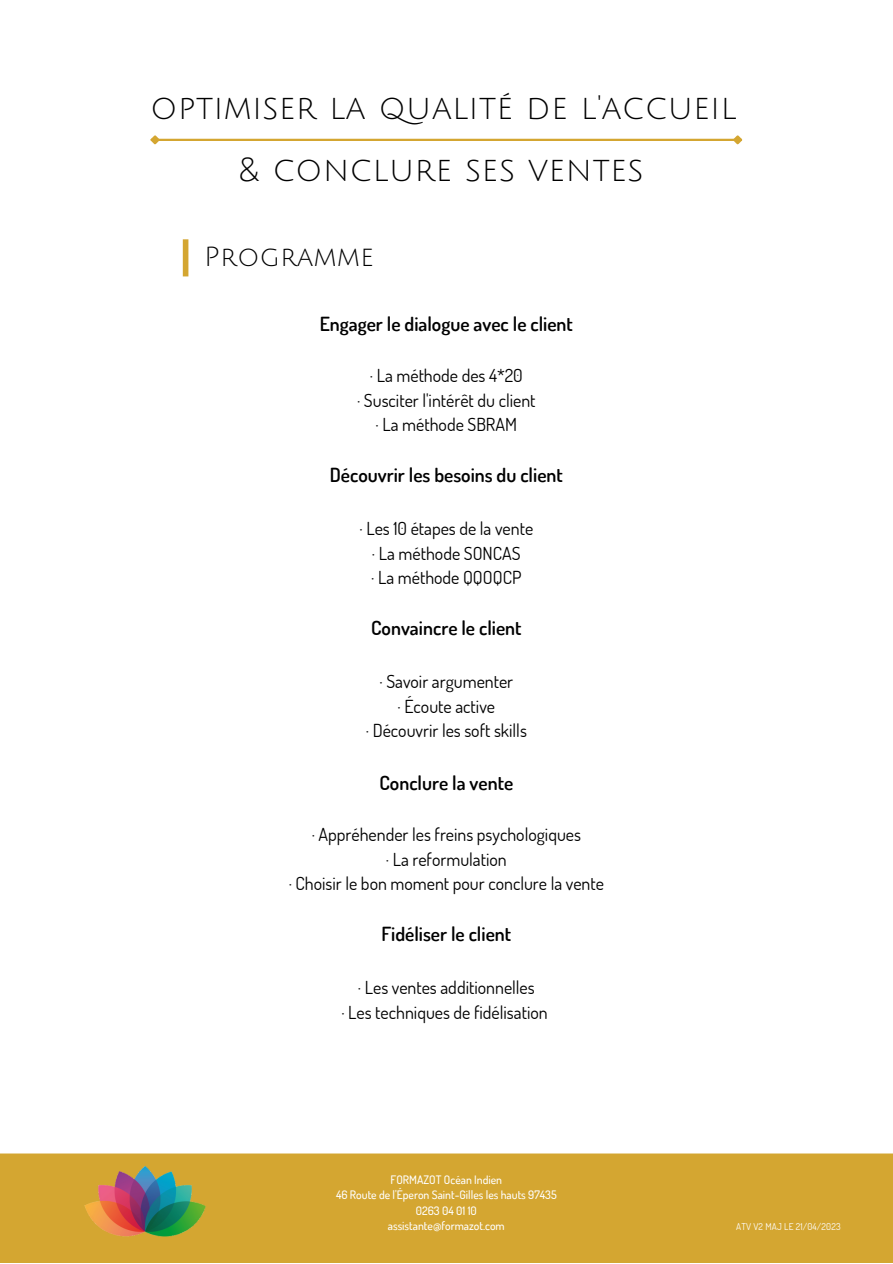
<style>
.page{position:relative;width:893px;height:1264px;background:#fff}
.page>*{position:absolute;margin:0;border:0;box-sizing:border-box;transform-origin:0 0}
.t1{font:33px "Julius Sans One";letter-spacing:.02em;color:#000}
.t2{font:27px "Julius Sans One";letter-spacing:.02em;color:#000}
.t3{font:600 19.5px "Dosis";color:#000}
.t4{font:18px "Dosis";color:#000}
.t5{font:500 11.7px "Dosis";color:#fff}
.t6{font:9.45px "Dosis";letter-spacing:.02em;color:#fff}
</style>
<div class="page">
<div style="left:183px;top:239px;width:5px;height:37px;background:#d4a631"></div>
<hr style="left:158px;top:139px;width:576px;height:2px;background:#d4a631">
<svg style="left:150px;top:135px;width:12px;height:10px"></svg>
<svg style="left:731px;top:135px;width:12px;height:10px"></svg>
<div style="left:0;top:1153px;width:892px;height:109px;background:#d4a631"></div>
<img style="left:84px;top:1166px;width:122px;height:71px">
<p class="t1" style="left:150px;top:91px;width:587px">optimiser la qualité de l'accueil</p>
<p class="t1" style="left:238px;top:152px;width:407px">&amp; conclure ses ventes</p>
<p class="t2" style="left:204px;top:242px;width:171px">Programme</p>
<p class="t3" style="left:319px;top:311px;width:255px">Engager le dialogue avec le client</p>
<p class="t4" style="left:370px;top:363px;width:154px">· La méthode des 4*20</p>
<p class="t4" style="left:357px;top:388px;width:180px">· Susciter l'intérêt du client</p>
<p class="t4" style="left:375px;top:413px;width:143px">· La méthode SBRAM</p>
<p class="t3" style="left:330px;top:462px;width:235px">Découvrir les besoins du client</p>
<p class="t4" style="left:359px;top:516px;width:175px">· Les 10 étapes de la vente</p>
<p class="t4" style="left:372px;top:541px;width:150px">· La méthode SONCAS</p>
<p class="t4" style="left:371px;top:566px;width:152px">· La méthode QQOQCP</p>
<p class="t3" style="left:371px;top:615px;width:152px">Convaincre le client</p>
<p class="t4" style="left:379px;top:669px;width:135px">· Savoir argumenter</p>
<p class="t4" style="left:397px;top:694px;width:99px">· Écoute active</p>
<p class="t4" style="left:366px;top:719px;width:162px">· Découvrir les soft skills</p>
<p class="t3" style="left:379px;top:770px;width:135px">Conclure la vente</p>
<p class="t4" style="left:311px;top:822px;width:271px">· Appréhender les freins psychologiques</p>
<p class="t4" style="left:386px;top:847px;width:122px">· La reformulation</p>
<p class="t4" style="left:289px;top:871px;width:317px">· Choisir le bon moment pour conclure la vente</p>
<p class="t3" style="left:381px;top:920px;width:131px">Fidéliser le client</p>
<p class="t4" style="left:358px;top:975px;width:178px">· Les ventes additionnelles</p>
<p class="t4" style="left:341px;top:1000px;width:208px">· Les techniques de fidélisation</p>
<p class="t5" style="left:390px;top:1171px;width:113px">FORMAZOT Océan Indien</p>
<p class="t5" style="left:336px;top:1187px;width:222px">46 Route de l'Éperon Saint-Gilles les hauts 97435</p>
<p class="t5" style="left:416px;top:1202px;width:63px">0263 04 01 10</p>
<p class="t5" style="left:388px;top:1218px;width:118px">assistante@formazot.com</p>
<p class="t6" style="left:736px;top:1220px;width:106px">ATV V2 MAJ LE 21/04/2023</p>
</div>
